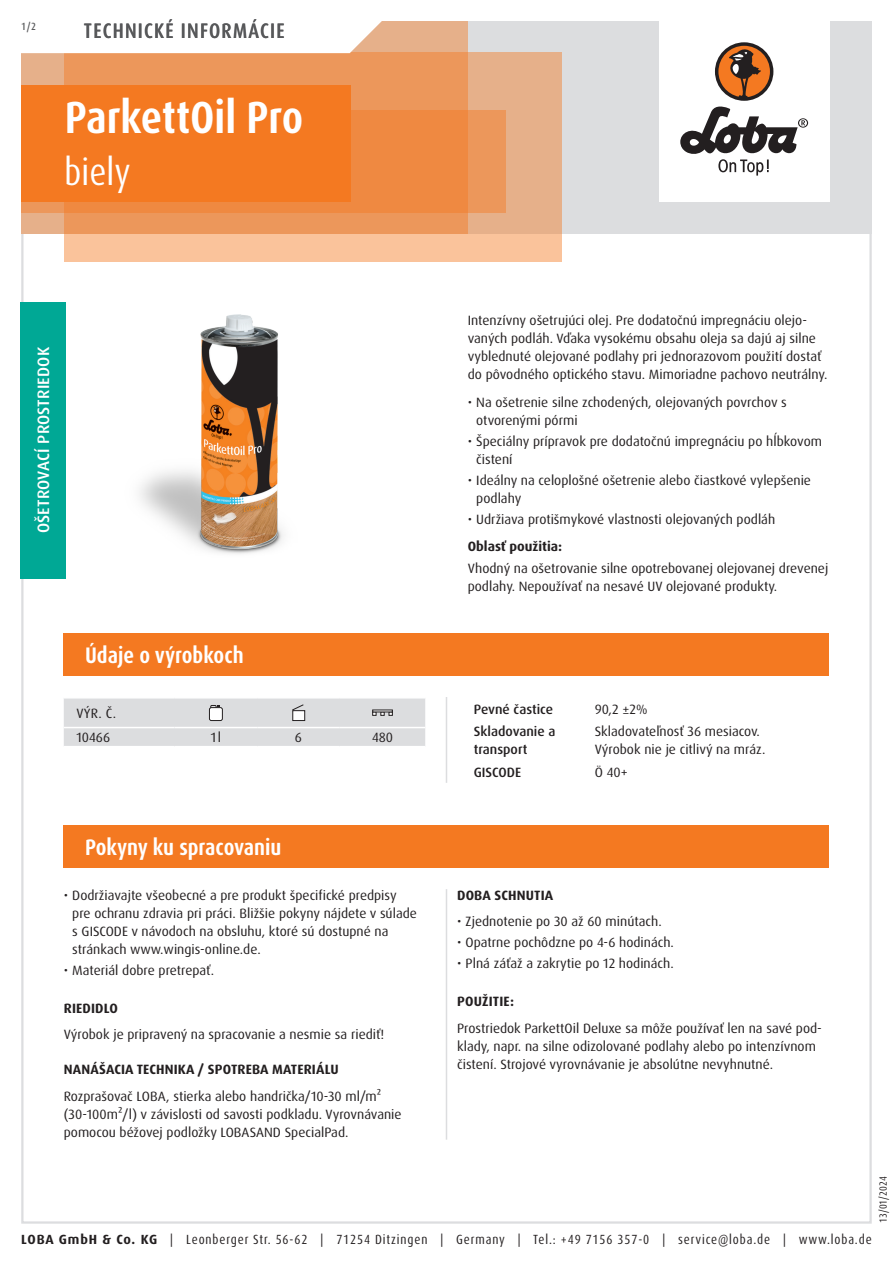
<style>
.page{position:relative;width:893px;height:1263px;background:#fff}
.page>*{position:absolute;margin:0;border:0;box-sizing:border-box;transform-origin:0 0}
.Produktname_weiss{font:700 condensed 45px "Dax Pro";color:#fff}
.Variante_weiss{font:condensed 37.5px "Dax Pro";color:#fff}
.Abschnitt{font:700 condensed 22.5px "Dax Pro";color:#fff}
.TI{font:500 condensed 21px "Dax Pro";letter-spacing:.06em;color:#57585a}
.Produktart_Reinigung-Pflege{font:500 16.5px "Dax Pro";letter-spacing:.01em;color:#fff}
.Text{font:13.5px/18px "Dax Pro";color:#231f20}
.Text_Bold{font:700 13.5px "Dax Pro";letter-spacing:.01em;color:#231f20}
.Text_ohne_Silbentrennung{font:13.5px "Dax Pro";color:#231f20}
.Text_Medium{font:500 13.5px/18px "Dax Pro";color:#231f20}
.Text_Großbuchstaben{font:13.5px "Dax Pro";color:#231f20}
.Text_zentriert{font:13.5px "Dax Pro";color:#231f20}
.t1{font:condensed 13.35px "Dax Pro";letter-spacing:.065em;color:#231f20}
.t2{font:condensed 10.5px "Dax Pro";color:#231f20}
.t3{font:500 condensed 10.5px "Dax Pro";color:#57585a}
.s1{font-weight:700;font-stretch:normal}
</style>
<div class="page">
<hr style="left:446px;top:889px;width:1px;height:251px;background:#dcdddf">
<div style="left:64px;top:825px;width:765px;height:43px;background:#f47921"></div>
<hr style="left:446px;top:697px;width:1px;height:86px;background:#dcdddf">
<svg style="left:64px;top:698px;width:361px;height:48px;background:#dcddde"></svg>
<hr style="left:372px;top:710px;width:21px;height:2px;background:#fff">
<div style="left:64px;top:633px;width:765px;height:43px;background:#f47921"></div>
<img style="left:139px;top:314px;width:144px;height:240px">
<div style="left:20px;top:302px;width:46px;height:276px;background:#00a895"></div>
<div style="left:21px;top:21px;width:851px;height:213px;background:#dcdddf"></div>
<div style="left:659px;top:0;width:170px;height:202px;background:#fff"></div>
<svg style="left:680px;top:106px;width:128px;height:70px"></svg>
<div style="left:715px;top:42px;width:58px;height:59px;background:#231f20;border-radius:50%"></div>
<svg style="left:718px;top:45px;width:52px;height:52px"></svg>
<div style="left:64px;top:52px;width:497px;height:209px;background:linear-gradient(to right,#fec79f,#efb992)"></div>
<div style="left:21px;top:111px;width:485px;height:102px;background:#ec975b"></div>
<svg style="left:21px;top:21px;width:447px;height:213px;background:#ec9355"></svg>
<svg style="left:21px;top:21px;width:411px;height:34px;background:#faede4"></svg>
<div style="left:21px;top:85px;width:330px;height:117px;background:#f47921"></div>
<p class="t3" style="left:21px;top:19px;width:16px">1/2</p>
<p class="TI" style="left:84px;top:17px;width:202px">TECHNICKÉ INFORMÁCIE</p>
<p class="Produktname_weiss" style="left:65px;top:89px;width:240px">ParkettOil Pro</p>
<p class="Variante_weiss" style="left:65px;top:148px;width:68px">biely</p>
<p class="Produktart_Reinigung-Pflege" style="left:33px;top:533px;width:188px;rotate:-90deg">OŠETROVACÍ PROSTRIEDOK</p>
<p class="Abschnitt" style="left:85px;top:641px;width:160px">Údaje o výrobkoch</p>
<p class="Text_Großbuchstaben" style="left:77px;top:704px;width:41px">VÝR. Č.</p>
<p class="Text" style="left:77px;top:729px;width:35px">10466</p>
<p class="Text_zentriert" style="left:211px;top:729px;width:12px">1l</p>
<p class="Text_zentriert" style="left:295px;top:729px;width:9px">6</p>
<p class="Text_zentriert" style="left:372px;top:729px;width:22px">480</p>
<p class="Abschnitt" style="left:85px;top:833px;width:198px">Pokyny ku spracovaniu</p>
<p class="Text" style="left:72px;top:886px;width:346px;text-indent:-9px">• Dodržiavajte všeobecné a pre produkt špecifické predpisy pre ochranu zdravia pri práci. Bližšie pokyny nájdete v súlade s GISCODE v návodoch na obsluhu, ktoré sú dostupné na stránkach www.wingis-online.de.</p>
<p class="Text" style="left:64px;top:961px;width:152px">• Materiál dobre pretrepať.</p>
<p class="Text_Bold" style="left:64px;top:999px;width:55px">RIEDIDLO</p>
<p class="Text" style="left:64px;top:1025px;width:322px">Výrobok je pripravený na spracovanie a nesmie sa riediť!</p>
<p class="Text_Bold" style="left:64px;top:1061px;width:276px">NANÁŠACIA TECHNIKA / SPOTREBA MATERIÁLU</p>
<p class="Text" style="left:64px;top:1087px;width:339px">Rozprašovač LOBA, stierka alebo handrička/10-30 ml/m² (30-100m²/l) v závislosti od savosti podkladu. Vyrovnávanie pomocou béžovej podložky LOBASAND SpecialPad.</p>
<p class="Text" style="left:468px;top:312px;width:361px">Intenzívny ošetrujúci olej. Pre dodatočnú impregnáciu olejo&shy;vaných podláh. Vďaka vysokému obsahu oleja sa dajú aj silne vyblednuté olejované podlahy pri jednorazovom použití dostať do pôvodného optického stavu. Mimoriadne pachovo neutrálny.</p>
<p class="Text" style="left:476px;top:393px;width:312px;text-indent:-9px">• Na ošetrenie silne zchodených, olejovaných povrchov s otvorenými pórmi</p>
<p class="Text" style="left:476px;top:432px;width:347px;text-indent:-9px">• Špeciálny prípravok pre dodatočnú impregnáciu po hĺbkovom čistení</p>
<p class="Text" style="left:476px;top:471px;width:336px;text-indent:-9px">• Ideálny na celoplošné ošetrenie alebo čiastkové vylepšenie podlahy</p>
<p class="Text" style="left:468px;top:510px;width:309px">• Udržiava protišmykové vlastnosti olejovaných podláh</p>
<p class="Text_Bold" style="left:468px;top:538px;width:96px">Oblasť použitia:</p>
<p class="Text" style="left:468px;top:559px;width:362px">Vhodný na ošetrovanie silne opotrebovanej olejovanej drevenej podlahy. Nepoužívať na nesavé UV olejované produkty.</p>
<p class="Text_Medium" style="left:474px;top:700px;width:81px">Pevné častice</p>
<p class="Text_ohne_Silbentrennung" style="left:595px;top:700px;width:54px">90,2 ±2%</p>
<p class="Text_Medium" style="left:474px;top:723px;width:83px">Skladovanie a transport</p>
<p class="Text_ohne_Silbentrennung" style="left:595px;top:723px;width:167px">Skladovateľnosť 36 mesiacov.</p>
<p class="Text_ohne_Silbentrennung" style="left:595px;top:741px;width:172px">Výrobok nie je citlivý na mráz.</p>
<p class="Text_Medium" style="left:474px;top:763px;width:49px">GISCODE</p>
<p class="Text_ohne_Silbentrennung" style="left:595px;top:763px;width:34px">Ö 40+</p>
<p class="Text_Bold" style="left:457px;top:886px;width:98px">DOBA SCHNUTIA</p>
<p class="Text" style="left:457px;top:913px;width:206px">• Zjednotenie po 30 až 60 minútach.</p>
<p class="Text" style="left:457px;top:933px;width:218px">• Opatrne pochôdzne po 4-6 hodinách.</p>
<p class="Text" style="left:457px;top:954px;width:218px">• Plná záťaž a zakrytie po 12 hodinách.</p>
<p class="Text_Bold" style="left:457px;top:993px;width:58px">POUŽITIE:</p>
<p class="Text" style="left:457px;top:1019px;width:366px">Prostriedok ParkettOil Deluxe sa môže používať len na savé pod&shy;klady, napr. na silne odizolované podlahy alebo po intenzívnom čistení. Strojové vyrovnávanie je absolútne nevyhnutné.</p>
<p class="t2" style="left:876px;top:1222px;width:48px;rotate:-90deg">13/01/2024</p>
<p class="t1" style="left:21px;top:1230px;width:852px"><span class="s1">LOBA GmbH &amp; Co. KG</span> | Leonberger Str. 56-62 | 71254 Ditzingen | Germany | Tel.: +49 7156 357-0 | service@loba.de | www.loba.de</p>
</div>
